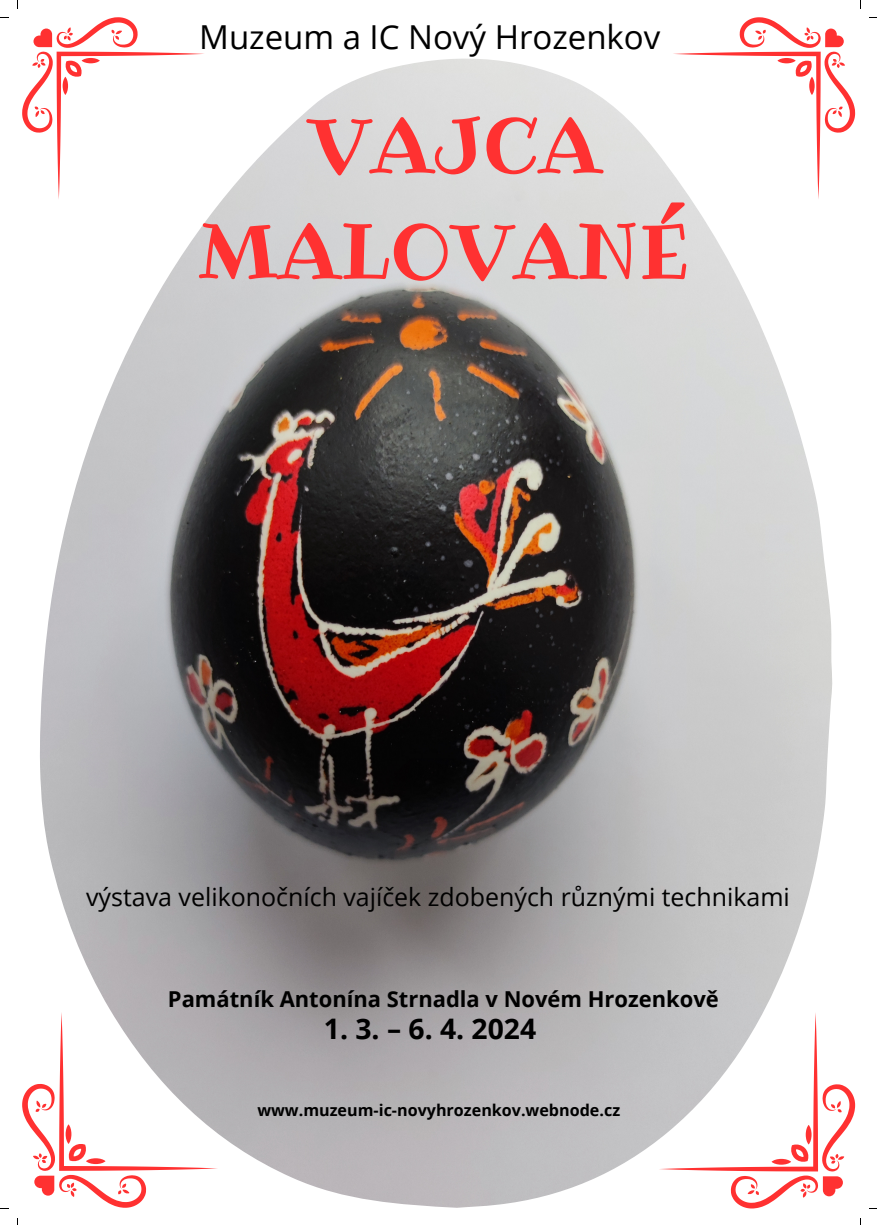
<style>
.page{position:relative;width:877px;height:1225px;background:#fff}
.page>*{position:absolute;margin:0;border:0;box-sizing:border-box;transform-origin:0 0}
.t1{font:76.1px/105.8px "Ribeye";color:#ff3131;text-align:center}
.t2{font:33px "Open Sans";color:#000}
.t3{font:700 28.3px "Open Sans";color:#000}
.t4{font:24.9px "Open Sans";color:#000}
.t5{font:700 21.9px "Open Sans";color:#000}
.t6{font:700 16.1px "Open Sans";color:#000}
</style>
<div class="page">
<img style="left:40px;top:58px;width:791px;height:1149px">
<svg style="left:22px;top:1011px;width:196px;height:196px"></svg>
<svg style="left:22px;top:17px;width:183px;height:182px"></svg>
<svg style="left:672px;top:17px;width:182px;height:183px"></svg>
<svg style="left:658px;top:1012px;width:196px;height:196px"></svg>
<p class="t2" style="left:199px;top:14px;width:462px">Muzeum a IC Nový Hrozenkov</p>
<h2 class="t1" style="left:198px;top:93px;width:492px">VAJCA<br>MALOVANÉ</h2>
<p class="t4" style="left:86px;top:879px;width:705px">výstava velikonočních vajíček zdobených různými technikami</p>
<h1 class="t5" style="left:168px;top:983px;width:552px">Památník Antonína Strnadla v Novém Hrozenkově</h1>
<h4 class="t3" style="left:324px;top:1008px;width:214px">1. 3. – 6. 4. 2024</h4>
<h5 class="t6" style="left:257px;top:1098px;width:364px">www.muzeum-ic-novyhrozenkov.webnode.cz</h5>
</div>
